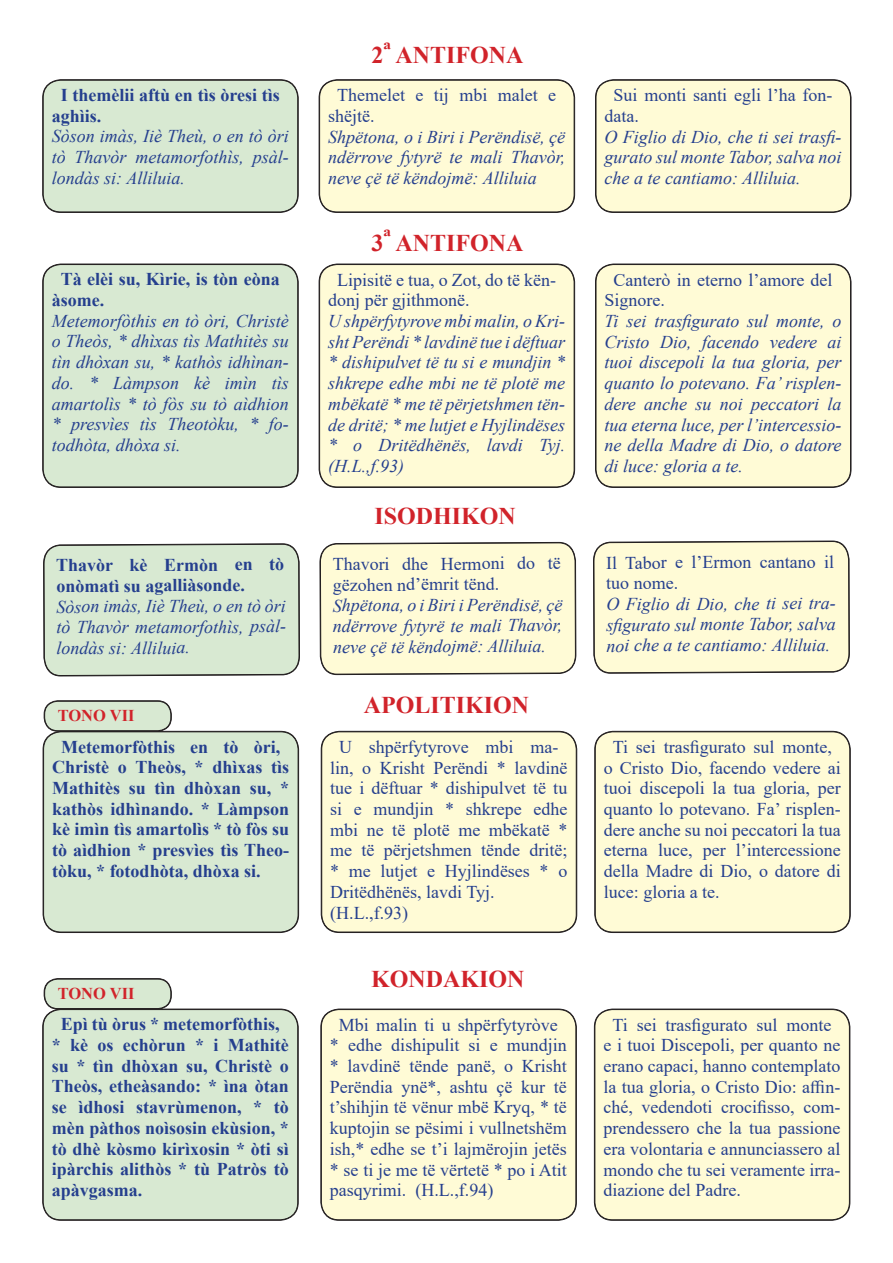
<style>
.page{position:relative;width:893px;height:1263px;background:#fff}
.page>*{position:absolute;margin:0;border:0;box-sizing:border-box;transform-origin:0 0}
.Normale{font:700 24px "Times New Roman";color:#d1232a}
.t1{font:18px/20.7px "Times New Roman";color:#253f8e}
.t2{font:italic 18px/20.7px "Times New Roman";color:#253f8e;text-align:justify}
.Body_Text{font:700 18px/20.7px "Times New Roman";color:#253f8e}
.t3{font:700 16.5px "Times New Roman";color:#d1232a}
</style>
<div class="page">
<svg style="left:44px;top:485px;width:255px;height:249px"></svg>
<svg style="left:320px;top:484px;width:256px;height:249px"></svg>
<svg style="left:594px;top:483px;width:255px;height:249px"></svg>
<div style="left:43px;top:731px;width:255px;height:201px;background:#d8e9d2;border-radius:18px"></div>
<div style="left:44px;top:732px;width:254px;height:200px;border:1px solid #231f20;border-radius:18px"></div>
<div style="left:321px;top:731px;width:256px;height:201px;background:#fffbd6;border-radius:18px"></div>
<div style="left:322px;top:732px;width:254px;height:200px;border:1px solid #231f20;border-radius:18px"></div>
<div style="left:595px;top:731px;width:255px;height:201px;background:#fffbd6;border-radius:18px"></div>
<div style="left:595px;top:732px;width:255px;height:200px;border:1px solid #231f20;border-radius:18px"></div>
<div style="left:44px;top:701px;width:127px;height:30px;background:#d8e9d2;border-radius:14px"></div>
<div style="left:44px;top:700px;width:128px;height:31px;border:1px solid #231f20;border-radius:14px"></div>
<div style="left:45px;top:701px;width:126px;height:30px;border:1px solid #231f20;border-radius:13px"></div>
<div style="left:44px;top:979px;width:127px;height:30px;background:#d8e9d2;border-radius:14px"></div>
<div style="left:44px;top:978px;width:128px;height:31px;border:1px solid #231f20;border-radius:14px"></div>
<div style="left:45px;top:979px;width:126px;height:30px;border:1px solid #231f20;border-radius:13px"></div>
<div style="left:43px;top:264px;width:255px;height:223px;background:#d8e9d2;border-radius:18px"></div>
<div style="left:43px;top:264px;width:255px;height:223px;border:1px solid #231f20;border-radius:18px"></div>
<div style="left:319px;top:264px;width:255px;height:223px;background:#fffbd6;border-radius:18px"></div>
<div style="left:320px;top:264px;width:254px;height:223px;border:1px solid #231f20;border-radius:18px"></div>
<div style="left:596px;top:264px;width:255px;height:223px;background:#fffbd6;border-radius:18px"></div>
<div style="left:596px;top:264px;width:255px;height:223px;border:1px solid #231f20;border-radius:18px"></div>
<div style="left:43px;top:1009px;width:255px;height:211px;background:#d8e9d2;border-radius:18px"></div>
<div style="left:43px;top:1009px;width:255px;height:211px;border:1px solid #231f20;border-radius:18px"></div>
<div style="left:321px;top:1009px;width:255px;height:211px;background:#fffbd6;border-radius:18px"></div>
<div style="left:321px;top:1009px;width:255px;height:211px;border:1px solid #231f20;border-radius:18px"></div>
<div style="left:595px;top:1009px;width:255px;height:211px;background:#fffbd6;border-radius:18px"></div>
<div style="left:595px;top:1009px;width:254px;height:211px;border:1px solid #231f20;border-radius:18px"></div>
<div style="left:43px;top:80px;width:255px;height:132px;background:#d8e9d2;border-radius:18px"></div>
<div style="left:43px;top:80px;width:255px;height:132px;border:1px solid #231f20;border-radius:18px"></div>
<div style="left:319px;top:80px;width:255px;height:132px;background:#fffbd6;border-radius:18px"></div>
<div style="left:320px;top:80px;width:254px;height:132px;border:1px solid #231f20;border-radius:18px"></div>
<div style="left:596px;top:80px;width:255px;height:132px;background:#fffbd6;border-radius:18px"></div>
<div style="left:596px;top:80px;width:255px;height:132px;border:1px solid #231f20;border-radius:18px"></div>
<p class="Body_Text" style="left:52px;top:84px;width:230px;text-indent:9px">I themèlii aftù en tìs òresi tìs aghìis.</p>
<p class="t2" style="left:52px;top:126px;width:239px">Sòson imàs, Iiè Theù, o en tò òri tò Thavòr metamorfothìs, psàl&shy;londàs si: Alliluia.</p>
<p class="Body_Text" style="left:52px;top:268px;width:230px;text-indent:9px">Tà elèi su, Kìrie, is tòn eòna àsome.</p>
<p class="t2" style="left:52px;top:310px;width:239px">Metemorfòthis en tò òri, Christè o Theòs, * dhìxas tìs Mathitès su tìn dhòxan su, * kathòs idhìnan&shy;do. * Làmpson kè imìn tìs amartolìs * tò fòs su tò aìdhion * presvìes tìs Theotòku, * fo&shy;todhòta, dhòxa si.</p>
<p class="Body_Text" style="left:56px;top:554px;width:230px">Thavòr kè Ermòn en tò onòmatì su agalliàsonde.</p>
<p class="t2" style="left:56px;top:595px;width:231px">Sòson imàs, Iiè Theù, o en tò òri tò Thavòr metamorfothìs, psàl&shy;londàs si: Alliluia.</p>
<p class="t3" style="left:58px;top:703px;width:78px">TONO VII</p>
<p class="Normale" style="left:372px;top:38px;width:153px">2ª ANTIFONA</p>
<p class="t1" style="left:328px;top:84px;width:230px;text-indent:9px">Themelet e tij mbi malet e shëjtë.</p>
<p class="t2" style="left:328px;top:126px;width:239px">Shpëtona, o i Biri i Perëndisë, çë ndërrove fytyrë te mali Thavòr, neve çë të këndojmë: Alliluia</p>
<p class="Normale" style="left:372px;top:225px;width:153px">3ª ANTIFONA</p>
<p class="t1" style="left:328px;top:269px;width:229px;text-indent:9px">Lipisitë e tua, o Zot, do të kën&shy;donj për gjithmonë.</p>
<p class="t2" style="left:328px;top:310px;width:239px">U shpërfytyrove mbi malin, o Kri&shy;sht Perëndi * lavdinë tue i dëftuar * dishipulvet të tu si e mundjin * shkrepe edhe mbi ne të plotë me mbëkatë * me të përjetshmen tën&shy;de dritë; * me lutjet e Hyjlindëses * o Dritëdhënës, lavdi Tyj. (H.L.,f.93)</p>
<p class="Normale" style="left:374px;top:499px;width:143px">ISODHIKON</p>
<p class="t1" style="left:333px;top:553px;width:230px">Thavori dhe Hermoni do të gëzohen nd’ëmrit tënd.</p>
<p class="t2" style="left:333px;top:594px;width:231px">Shpëtona, o i Biri i Perëndisë, çë ndërrove fytyrë te mali Thavòr, neve çë të këndojmë: Alliluia.</p>
<p class="Normale" style="left:364px;top:687px;width:167px">APOLITIKION</p>
<p class="t1" style="left:605px;top:84px;width:229px;text-indent:9px">Sui monti santi egli l’ha fon&shy;data.</p>
<p class="t2" style="left:605px;top:126px;width:239px">O Figlio di Dio, che ti sei trasfi&shy;gurato sul monte Tabor, salva noi che a te cantiamo: Alliluia.</p>
<p class="t1" style="left:605px;top:269px;width:230px;text-indent:9px">Canterò in eterno l’amore del<br>Signore.</p>
<p class="t2" style="left:605px;top:310px;width:239px">Ti sei trasfigurato sul monte, o Cristo Dio, facendo vedere ai tuoi discepoli la tua gloria, per quanto lo potevano. Fa’ risplen&shy;dere anche su noi peccatori la tua eterna luce, per l’intercessio&shy;ne della Madre di Dio, o datore di luce: gloria a te.</p>
<p class="t1" style="left:606px;top:551px;width:230px">Il Tabor e l’Ermon cantano il tuo nome.</p>
<p class="t2" style="left:606px;top:593px;width:231px">O Figlio di Dio, che ti sei tra&shy;sfigurato sul monte Tabor, salva noi che a te cantiamo: Alliluia.</p>
<p class="Body_Text" style="left:52px;top:736px;width:239px;text-indent:9px">Metemorfòthis en tò òri,<br>Christè o Theòs, * dhìxas tìs<br>Mathitès su tìn dhòxan su, * kathòs idhìnando. * Làmpson kè imìn tìs amartolìs * tò fòs su tò aìdhion * presvìes tìs Theo&shy;tòku, * fotodhòta, dhòxa si.</p>
<p class="t1" style="left:330px;top:736px;width:239px;text-indent:9px">U shpërfytyrove mbi ma&shy;lin, o Krisht Perëndi * lavdinë tue i dëftuar * dishipulvet të tu si e mundjin * shkrepe edhe mbi ne të plotë me mbëkatë * me të përjetshmen tënde dritë; * me lutjet e Hyjlindëses * o<br>Dritëdhënës, lavdi Tyj. (H.L.,f.93)</p>
<p class="t1" style="left:604px;top:736px;width:239px;text-indent:9px">Ti sei trasfigurato sul monte, o Cristo Dio, facendo vedere ai tuoi discepoli la tua gloria, per quanto lo potevano. Fa’ risplen&shy;dere anche su noi peccatori la tua eterna luce, per l’intercessione della Madre di Dio, o datore di luce: gloria a te.</p>
<p class="t3" style="left:58px;top:981px;width:78px">TONO VII</p>
<p class="Normale" style="left:371px;top:962px;width:155px">KONDAKION</p>
<p class="Body_Text" style="left:52px;top:1013px;width:239px;text-indent:9px">Epì tù òrus * metemorfòthis, * kè os echòrun * i Mathitè su * tìn dhòxan su, Christè o<br>Theòs, etheàsando: * ìna òtan se ìdhosi stavrùmenon, * tò mèn pàthos noìsosin ekùsion, * tò dhè kòsmo kirìxosin * òti sì ipàrchis alithòs * tù Patròs tò apàvgasma.</p>
<p class="t1" style="left:330px;top:1014px;width:239px;text-indent:9px">Mbi malin ti u shpërfytyròve * edhe dishipulit si e mundjin * lavdinë tënde panë, o Krisht<br>Perëndia ynë*, ashtu çë kur të t’shihjin të vënur mbë Kryq, * të kuptojin se pësimi i vullnetshëm ish,* edhe se t’i lajmërojin jetës * se ti je me të vërtetë * po i Atit pasqyrimi. (H.L.,f.94)</p>
<p class="t1" style="left:603px;top:1014px;width:239px;text-indent:9px">Ti sei trasfigurato sul monte e i tuoi Discepoli, per quanto ne erano capaci, hanno contemplato la tua gloria, o Cristo Dio: affin&shy;ché, vedendoti crocifisso, com&shy;prendessero che la tua passione era volontaria e annunciassero al mondo che tu sei veramente irra&shy;diazione del Padre.</p>
</div>
